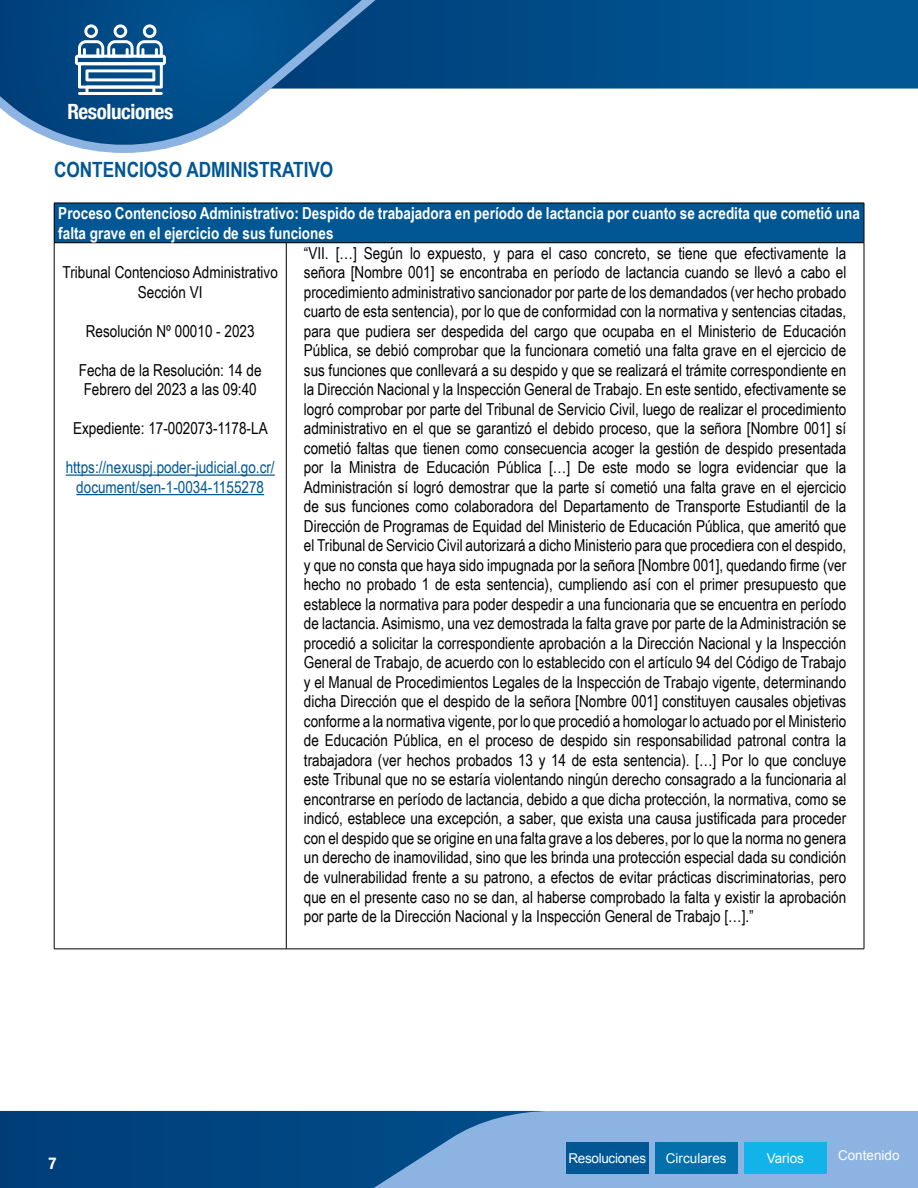
<style>
.page{position:relative;width:918px;height:1188px;background:#fff}
.page>*{position:absolute;margin:0;border:0;box-sizing:border-box;transform-origin:0 0}
.t1{font:700 21px "Arial Narrow";color:#005794}
.t2{font:700 condensed 21px "Helvetica Neue";letter-spacing:-.02em;color:#fff}
.t3{font:16.5px/19.5px "Arial Narrow";color:#000;text-align:center}
.t4{font:700 16.5px/19.5px "Arial Narrow";color:#fff}
.t5{font:16.5px/19.5px "Arial Narrow";color:#005794;text-align:center}
.t6{font:700 condensed 16.5px "Helvetica Neue";color:#fff}
.t7{font:13.5px "Arial";color:#fff}
.t8{font:13.5px "Arial";letter-spacing:-.02em;color:#fff}
</style>
<div class="page">
<svg style="left:464px;top:0;width:454px;height:89px;background:#01518d"></svg>
<svg style="left:451px;top:0;width:13px;height:89px"></svg>
<svg style="left:0;top:0;width:451px;height:153px"></svg>
<div style="left:0;top:1111px;width:374px;height:77px;background:#00437f"></div>
<svg style="left:374px;top:1111px;width:544px;height:77px;background:#77a3d4"></svg>
<svg style="left:75px;top:24px;width:91px;height:71px"></svg>
<hr style="left:78px;top:92px;width:85px;height:3px;background:#fff">
<div style="left:566px;top:1142px;width:83px;height:31px;background:#005794"></div>
<div style="left:655px;top:1142px;width:83px;height:31px;background:#0370ab"></div>
<div style="left:744px;top:1142px;width:83px;height:31px;background:#12b3e8"></div>
<div style="left:54px;top:203px;width:810px;height:40px;background:#005794"></div>
<hr style="left:54px;top:203px;width:232px;height:1px;background:#000">
<hr style="left:54px;top:203px;width:1px;height:40px;background:#000">
<hr style="left:286px;top:203px;width:578px;height:1px;background:#000">
<hr style="left:864px;top:203px;width:1px;height:40px;background:#000">
<hr style="left:54px;top:242px;width:232px;height:1px;background:#000">
<hr style="left:54px;top:243px;width:1px;height:706px;background:#000">
<hr style="left:286px;top:242px;width:578px;height:1px;background:#000">
<hr style="left:286px;top:243px;width:1px;height:706px;background:#000">
<hr style="left:864px;top:243px;width:1px;height:706px;background:#000">
<hr style="left:54px;top:949px;width:232px;height:1px;background:#000">
<hr style="left:286px;top:949px;width:578px;height:1px;background:#000">
<hr style="left:66px;top:475px;width:209px;height:1px;background:#005794">
<hr style="left:76px;top:494px;width:188px;height:1px;background:#005794">
<p class="t2" style="left:67px;top:94px;width:108px">Resoluciones</p>
<p class="t1" style="left:54px;top:154px;width:281px">CONTENCIOSO ADMINISTRATIVO</p>
<p class="t4" style="left:58px;top:203px;width:803px">Proceso Contencioso Administrativo: Despido de trabajadora en período de lactancia por cuanto se acredita que cometió una falta grave en el ejercicio de sus funciones</p>
<p class="t3" style="left:63px;top:262px;width:217px">Tribunal Contencioso Administrativo<br>Sección VI</p>
<p class="t3" style="left:86px;top:321px;width:170px">Resolución Nº 00010 - 2023</p>
<p class="t3" style="left:79px;top:360px;width:184px;text-align:left">Fecha de la Resolución: 14 de<br>Febrero del 2023 a las 09:40</p>
<p class="t3" style="left:73px;top:418px;width:196px">Expediente: 17-002073-1178-LA</p>
<p class="t5" style="left:66px;top:457px;width:211px">https://nexuspj.poder-judicial.go.cr/ document/sen-1-0034-1155278</p>
<p class="t3" style="left:304px;top:243px;width:544px;text-align:justify">“VII. […] Según lo expuesto, y para el caso concreto, se tiene que efectivamente la señora [Nombre 001] se encontraba en período de lactancia cuando se llevó a cabo el procedimiento administrativo sancionador por parte de los demandados (ver hecho probado cuarto de esta sentencia), por lo que de conformidad con la normativa y sentencias citadas, para que pudiera ser despedida del cargo que ocupaba en el Ministerio de Educación Pública, se debió comprobar que la funcionara cometió una falta grave en el ejercicio de sus funciones que conllevará a su despido y que se realizará el trámite correspondiente en la Dirección Nacional y la Inspección General de Trabajo. En este sentido, efectivamente se logró comprobar por parte del Tribunal de Servicio Civil, luego de realizar el procedimiento administrativo en el que se garantizó el debido proceso, que la señora [Nombre 001] sí cometió faltas que tienen como consecuencia acoger la gestión de despido presentada por la Ministra de Educación Pública […] De este modo se logra evidenciar que la Administración sí logró demostrar que la parte sí cometió una falta grave en el ejercicio de sus funciones como colaboradora del Departamento de Transporte Estudiantil de la Dirección de Programas de Equidad del Ministerio de Educación Pública, que ameritó que el Tribunal de Servicio Civil autorizará a dicho Ministerio para que procediera con el despido, y que no consta que haya sido impugnada por la señora [Nombre 001], quedando firme (ver hecho no probado 1 de esta sentencia), cumpliendo así con el primer presupuesto que establece la normativa para poder despedir a una funcionaria que se encuentra en período de lactancia. Asimismo, una vez demostrada la falta grave por parte de la Administración se procedió a solicitar la correspondiente aprobación a la Dirección Nacional y la Inspección General de Trabajo, de acuerdo con lo establecido con el artículo 94 del Código de Trabajo y el Manual de Procedimientos Legales de la Inspección de Trabajo vigente, determinando dicha Dirección que el despido de la señora [Nombre 001] constituyen causales objetivas conforme a la normativa vigente, por lo que procedió a homologar lo actuado por el Ministerio de Educación Pública, en el proceso de despido sin responsabilidad patronal contra la trabajadora (ver hechos probados 13 y 14 de esta sentencia). […] Por lo que concluye este Tribunal que no se estaría violentando ningún derecho consagrado a la funcionaria al encontrarse en período de lactancia, debido a que dicha protección, la normativa, como se indicó, establece una excepción, a saber, que exista una causa justificada para proceder con el despido que se origine en una falta grave a los deberes, por lo que la norma no genera un derecho de inamovilidad, sino que les brinda una protección especial dada su condición de vulnerabilidad frente a su patrono, a efectos de evitar prácticas discriminatorias, pero que en el presente caso no se dan, al haberse comprobado la falta y existir la aprobación por parte de la Dirección Nacional y la Inspección General de Trabajo […].”</p>
<p class="t6" style="left:49px;top:1149px;width:9px">7</p>
<p class="t8" style="left:568px;top:1149px;width:79px">Resoluciones</p>
<p class="t7" style="left:666px;top:1149px;width:62px">Circulares</p>
<p class="t7" style="left:767px;top:1149px;width:39px">Varios</p>
<p class="t7" style="left:838px;top:1146px;width:63px">Contenido</p>
</div>
